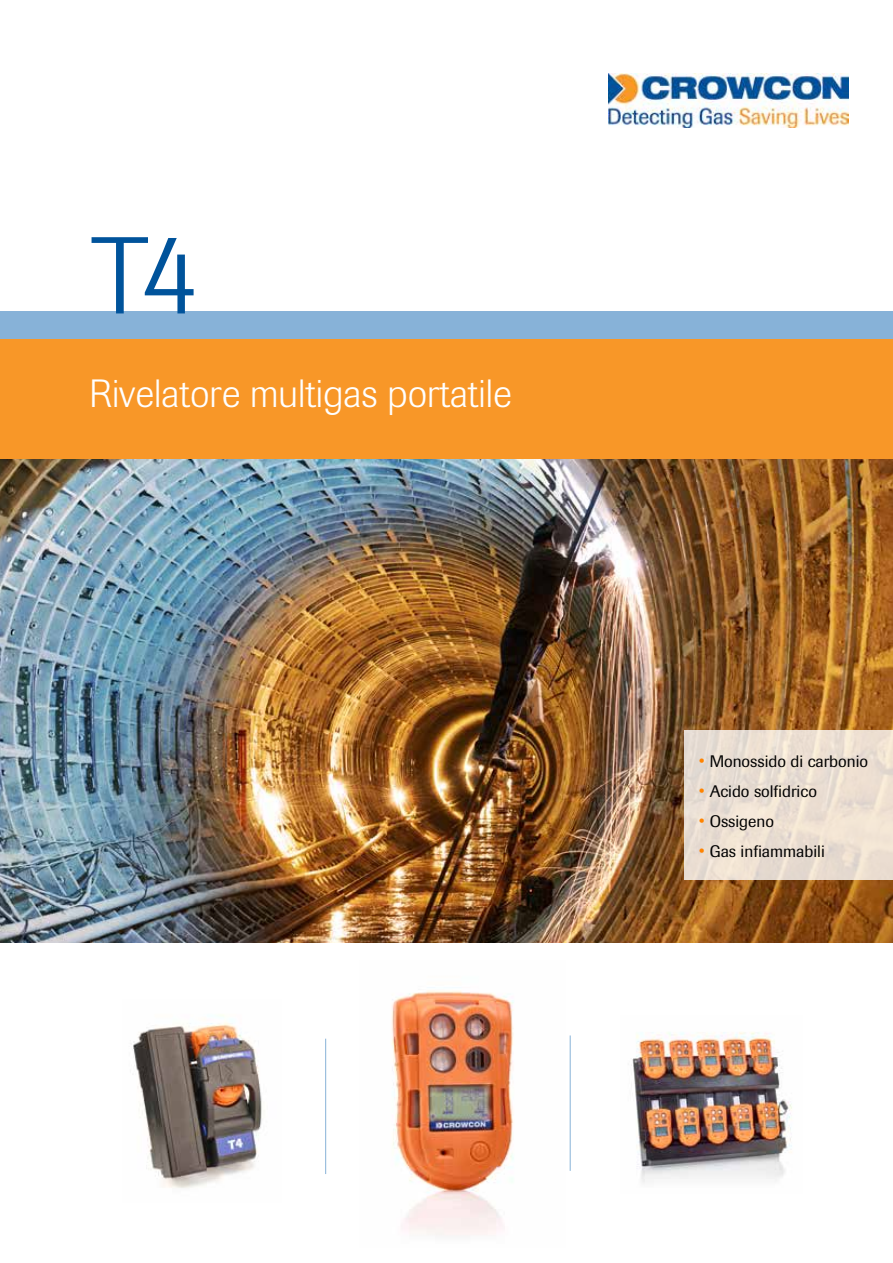
<style>
.page{position:relative;width:893px;height:1263px;background:#fff}
.page>*{position:absolute;margin:0;border:0;box-sizing:border-box;transform-origin:0 0}
.t1{font:300 108px "Imago";color:#00539b;scale:1.08 1}
.t2{font:300 39px "Imago";color:#fff}
.t3{font:16.5px "Imago";color:#000}
.s1{font-size:116.7px}
.s2{font-size:18px;color:#ff8300}
</style>
<div class="page">
<img style="left:0;top:458px;width:893px;height:485px">
<div style="left:685px;top:730px;width:208px;height:150px;background:#ebdfd2"></div>
<div style="left:0;top:339px;width:893px;height:119px;background:#f89728"></div>
<div style="left:0;top:311px;width:893px;height:28px;background:#87b2d8"></div>
<img style="left:608px;top:73px;width:241px;height:54px">
<hr style="left:570px;top:1035px;width:1px;height:136px;background:#87b2d8">
<img style="left:391px;top:987px;width:123px;height:249px">
<img style="left:133px;top:1014px;width:129px;height:174px">
<img style="left:631px;top:1032px;width:161px;height:151px">
<hr style="left:325px;top:1039px;width:1px;height:135px;background:#87b2d8">
<h1 class="t1" style="left:92px;top:216px;width:102px">T<span class="s1">4</span></h1>
<h2 class="t2" style="left:89px;top:371px;width:424px">Rivelatore multigas portatile</h2>
<p class="t3" style="left:699px;top:751px;width:171px"><span class="s2">•</span> Monossido di carbonio</p>
<p class="t3" style="left:699px;top:781px;width:120px"><span class="s2">•</span> Acido solfidrico</p>
<p class="t3" style="left:699px;top:811px;width:77px"><span class="s2">•</span> Ossigeno</p>
<p class="t3" style="left:699px;top:841px;width:128px"><span class="s2">•</span> Gas infiammabili</p>
</div>
